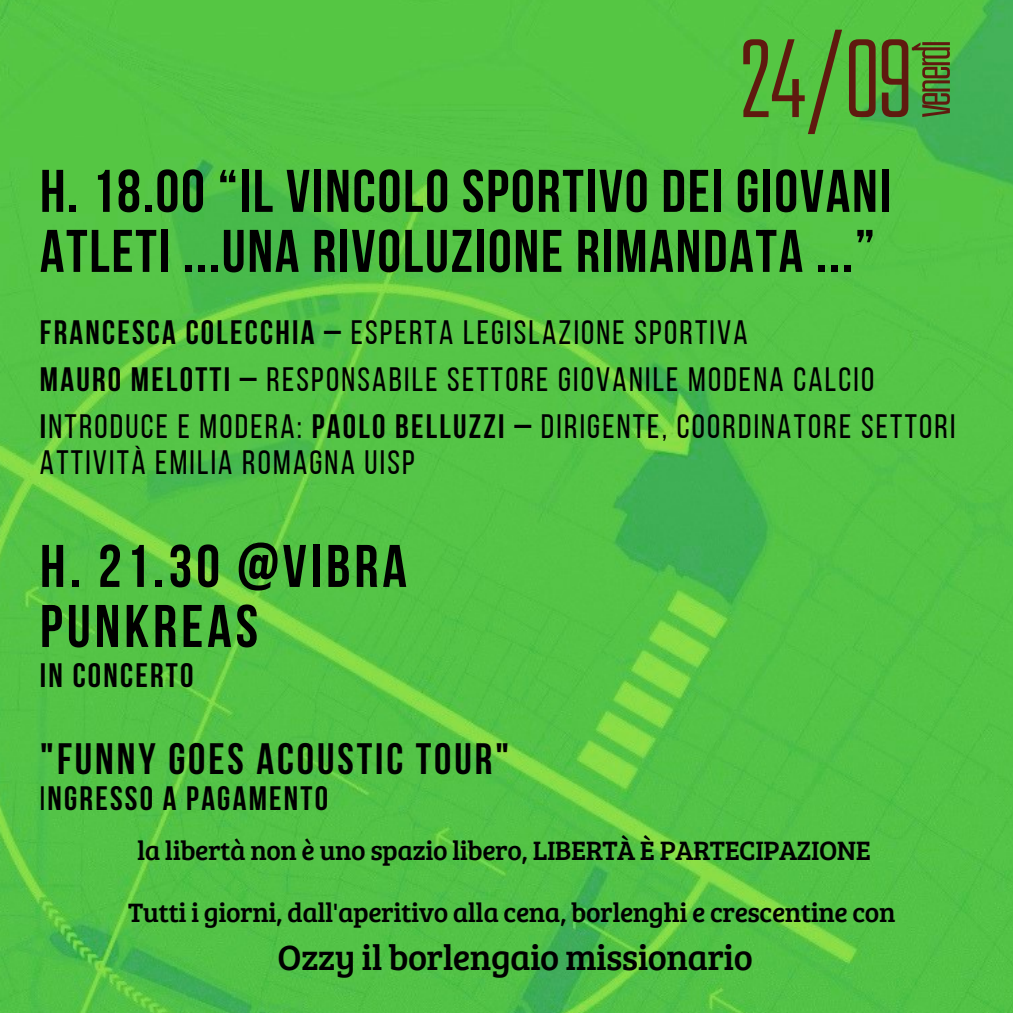
<style>
.page{position:relative;width:1013px;height:1013px;background:#fff}
.page>*{position:absolute;margin:0;border:0;box-sizing:border-box;transform-origin:0 0}
.t1{font:condensed 125px "Kief Tek Light";color:#5f1a0f}
.t2{font:700 60px/60px "Bebas Neue";letter-spacing:.03em;color:#000}
.t3{font:700 60px "Bebas Neue";letter-spacing:.065em;color:#000}
.t4{font:condensed 56.88px "Kief Tek Light";letter-spacing:-.055em;color:#5f1a0f}
.t5{font:700 43.75px "Bebas Neue";letter-spacing:.065em;color:#000}
.t6{font:36.25px "Bree Serif";letter-spacing:-.015em;color:#000}
.t7{font:33.75px/35.6px "Bebas Neue";letter-spacing:.065em;color:#000}
.t8{font:700 33.75px "Bebas Neue";letter-spacing:.065em;color:#000}
.t9{font:27.5px "Bree Serif";letter-spacing:-.015em;color:#000}
.s1{font-weight:700}
.s2{font-weight:400}
</style>
<div class="page">
<img style="left:0;top:0;width:1012px;height:1012px">
<p class="t1" style="left:740px;top:23px;width:181px">24/09</p>
<p class="t4" style="left:907px;top:117px;width:82px;rotate:-90deg">venerdì</p>
<p class="t2" style="left:40px;top:167px;width:852px">H. 18.00 “IL VINCOLO SPORTIVO DEI GIOVANI<br>ATLETI ...UNA RIVOLUZIONE RIMANDATA ...”</p>
<p class="t7" style="left:40px;top:318px;width:709px"><span class="s1">FRANCESCA COLECCHIA –</span> ESPERTA LEGISLAZIONE SPORTIVA</p>
<p class="t7" style="left:40px;top:365px;width:835px"><span class="s1">MAURO MELOTTI –</span> RESPONSABILE SETTORE GIOVANILE MODENA CALCIO</p>
<p class="t7" style="left:40px;top:411px;width:916px"><span class="s1">I</span>NTRODUCE E MODERA: <span class="s1">PAOLO BELLUZZI –</span> DIRIGENTE, COORDINATORE SETTORI<br>ATTIVITÀ EMILIA ROMAGNA UISP</p>
<p class="t3" style="left:40px;top:542px;width:368px">H. 21.30 @VIBRA</p>
<p class="t3" style="left:40px;top:602px;width:220px">PUNKREAS</p>
<p class="t8" style="left:40px;top:662px;width:155px">IN CONCERTO</p>
<p class="t5" style="left:40px;top:740px;width:471px">"FUNNY GOES ACOUSTIC TOUR"</p>
<p class="t8" style="left:40px;top:784px;width:290px"><span class="s2">I</span>NGRESSO A PAGAMENTO</p>
<p class="t9" style="left:137px;top:830px;width:735px">la libertà non è uno spazio libero, LIBERTÀ È PARTECIPAZIONE</p>
<p class="t9" style="left:128px;top:892px;width:769px">Tutti i giorni, dall'aperitivo alla cena, borlenghi e crescentine con</p>
<p class="t6" style="left:277px;top:930px;width:477px">Ozzy il borlengaio missionario</p>
</div>
